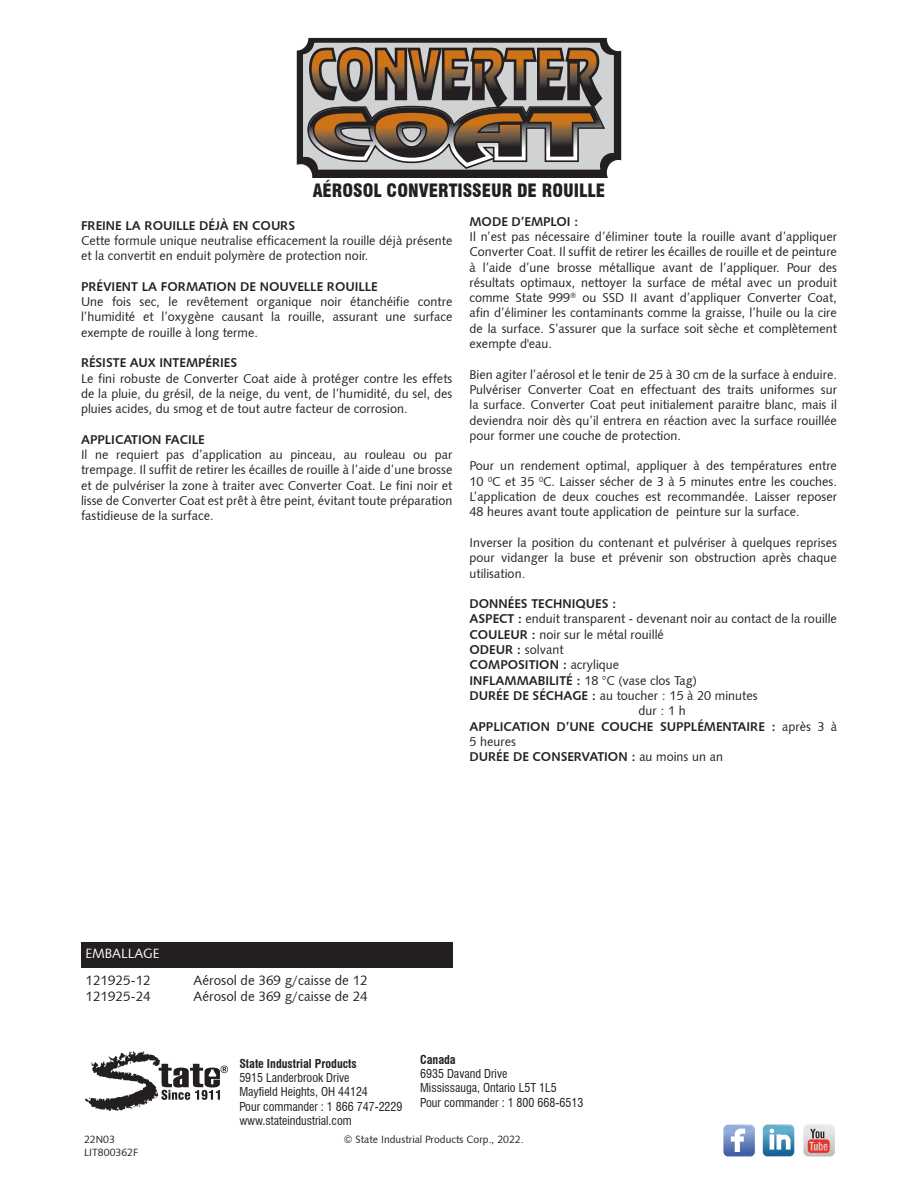
<style>
.page{position:relative;width:918px;height:1188px;background:#fff}
.page>*{position:absolute;margin:0;border:0;box-sizing:border-box;transform-origin:0 0}
.t1{font:900 condensed 18px "Swiss 721 BT";color:#231f20}
.t2{font:13.5px "Humanist 531 BT Roman A";color:#231f20}
.t3{font:13.5px "Humanist 531 BT Roman A";color:#fff}
.t4{font:12.75px/15.3px "Humanist 531 BT Roman A";color:#231f20;text-align:justify}
.t5{font:12.75px/15.3px "Humanist 531 BT Bold A";color:#231f20}
.t6{font:condensed 12px "Swiss 721 BT";color:#231f20}
.t7{font:700 condensed 12px "Swiss 721 BT";color:#231f20}
.t8{font:10.5px "Humanist 531 BT Roman A";color:#231f20}
.s1{font-family:"Humanist 531 BT Bold A"}
.s2{font-family:"Humanist 531 BT Roman A"}
</style>
<div class="page">
<svg style="left:86px;top:1051px;width:142px;height:60px"></svg>
<svg style="left:723px;top:1125px;width:32px;height:32px"></svg>
<svg style="left:762px;top:1125px;width:32px;height:32px"></svg>
<svg style="left:803px;top:1124px;width:32px;height:33px"></svg>
<svg style="left:297px;top:38px;width:324px;height:139px;background:#393637"></svg>
<svg style="left:302px;top:41px;width:313px;height:130px;background:#897a6d"></svg>
<div style="left:81px;top:942px;width:372px;height:26px;background:#231f20"></div>
<p class="t1" style="left:313px;top:179px;width:294px">AÉROSOL CONVERTISSEUR DE ROUILLE</p>
<p class="t5" style="left:81px;top:217px;width:216px">FREINE LA ROUILLE DÉJÀ EN COURS</p>
<p class="t4" style="left:81px;top:233px;width:373px">Cette formule unique neutralise efficacement la rouille déjà présente et la convertit en enduit polymère de protection noir.</p>
<p class="t5" style="left:81px;top:279px;width:298px">PRÉVIENT LA FORMATION DE NOUVELLE ROUILLE</p>
<p class="t4" style="left:81px;top:294px;width:373px">Une fois sec, le revêtement organique noir étanchéifie contre l’humidité et l’oxygène causant la rouille, assurant une surface exempte de rouille à long terme.</p>
<p class="t5" style="left:81px;top:355px;width:158px">RÉSISTE AUX INTEMPÉRIES</p>
<p class="t4" style="left:81px;top:370px;width:373px">Le fini robuste de Converter Coat aide à protéger contre les effets de la pluie, du grésil, de la neige, du vent, de l’humidité, du sel, des pluies acides, du smog et de tout autre facteur de corrosion.</p>
<p class="t5" style="left:81px;top:432px;width:125px">APPLICATION FACILE</p>
<p class="t4" style="left:81px;top:447px;width:373px">Il ne requiert pas d’application au pinceau, au rouleau ou par trempage. Il suffit de retirer les écailles de rouille à l’aide d’une brosse et de pulvériser la zone à traiter avec Converter Coat. Le fini noir et lisse de Converter Coat est prêt à être peint, évitant toute préparation fastidieuse de la surface.</p>
<p class="t5" style="left:469px;top:213px;width:111px">MODE D’EMPLOI :</p>
<p class="t4" style="left:469px;top:229px;width:369px">Il n’est pas nécessaire d’éliminer toute la rouille avant d’appliquer Converter Coat. Il suffit de retirer les écailles de rouille et de peinture à l’aide d’une brosse métallique avant de l’appliquer. Pour des résultats optimaux, nettoyer la surface de métal avec un produit comme State 999<sup>®</sup> ou SSD II avant d’appliquer Converter Coat, afin d’éliminer les contaminants comme la graisse, l’huile ou la cire de la surface. S’assurer que la surface soit sèche et complètement exempte d'eau.</p>
<p class="t4" style="left:469px;top:366px;width:369px">Bien agiter l’aérosol et le tenir de 25 à 30 cm de la surface à enduire.<br>Pulvériser Converter Coat en effectuant des traits uniformes sur la surface. Converter Coat peut initialement paraitre blanc, mais il deviendra noir dès qu’il entrera en réaction avec la surface rouillée pour former une couche de protection.</p>
<p class="t4" style="left:469px;top:458px;width:369px">Pour un rendement optimal, appliquer à des températures entre 10 <sup>0</sup>C et 35 <sup>0</sup>C. Laisser sécher de 3 à 5 minutes entre les couches.<br>L’application de deux couches est recommandée. Laisser reposer 48 heures avant toute application de peinture sur la surface.</p>
<p class="t4" style="left:469px;top:535px;width:369px">Inverser la position du contenant et pulvériser à quelques reprises pour vidanger la buse et prévenir son obstruction après chaque utilisation.</p>
<p class="t5" style="left:469px;top:596px;width:149px">DONNÉES TECHNIQUES :</p>
<p class="t4" style="left:469px;top:611px;width:369px"><span class="s1">ASPECT :</span> enduit transparent - devenant noir au contact de la rouille</p>
<p class="t4" style="left:469px;top:626px;width:196px"><span class="s1">COULEUR :</span> noir sur le métal rouillé</p>
<p class="t4" style="left:469px;top:642px;width:96px"><span class="s1">ODEUR :</span> solvant</p>
<p class="t5" style="left:469px;top:657px;width:151px">COMPOSITION : <span class="s2">acrylique</span></p>
<p class="t4" style="left:469px;top:672px;width:229px"><span class="s1">INFLAMMABILITÉ :</span> 18 °C (vase clos Tag)</p>
<p class="t4" style="left:469px;top:688px;width:290px"><span class="s1">DURÉE DE SÉCHAGE :</span> au toucher : 15 à 20 minutes</p>
<p class="t4" style="left:639px;top:703px;width:49px">dur : 1 h</p>
<p class="t5" style="left:469px;top:718px;width:369px">APPLICATION D’UNE COUCHE SUPPLÉMENTAIRE : <span class="s2">après 3 à<br>5 heures</span></p>
<p class="t5" style="left:469px;top:749px;width:255px">DURÉE DE CONSERVATION : <span class="s2">au moins un an</span></p>
<p class="t3" style="left:86px;top:945px;width:76px">EMBALLAGE</p>
<p class="t2" style="left:86px;top:972px;width:67px">121925-12</p>
<p class="t2" style="left:194px;top:972px;width:176px">Aérosol de 369 g/caisse de 12</p>
<p class="t2" style="left:86px;top:988px;width:67px">121925-24</p>
<p class="t2" style="left:194px;top:988px;width:176px">Aérosol de 369 g/caisse de 24</p>
<p class="t7" style="left:239px;top:1056px;width:119px">State Industrial Products</p>
<p class="t6" style="left:239px;top:1070px;width:112px">5915 Landerbrook Drive</p>
<p class="t6" style="left:239px;top:1085px;width:130px">Mayfield Heights, OH 44124</p>
<p class="t6" style="left:239px;top:1099px;width:165px">Pour commander : 1 866 747-2229</p>
<p class="t6" style="left:239px;top:1114px;width:114px">www.stateindustrial.com</p>
<p class="t7" style="left:420px;top:1052px;width:37px">Canada</p>
<p class="t6" style="left:420px;top:1066px;width:89px">6935 Davand Drive</p>
<p class="t6" style="left:420px;top:1081px;width:138px">Mississauga, Ontario L5T 1L5</p>
<p class="t6" style="left:420px;top:1095px;width:165px">Pour commander : 1 800 668-6513</p>
<p class="t8" style="left:84px;top:1133px;width:32px">22N03</p>
<p class="t8" style="left:344px;top:1133px;width:181px">© State Industrial Products Corp., 2022.</p>
<p class="t8" style="left:84px;top:1145px;width:56px">LIT800362F</p>
</div>
